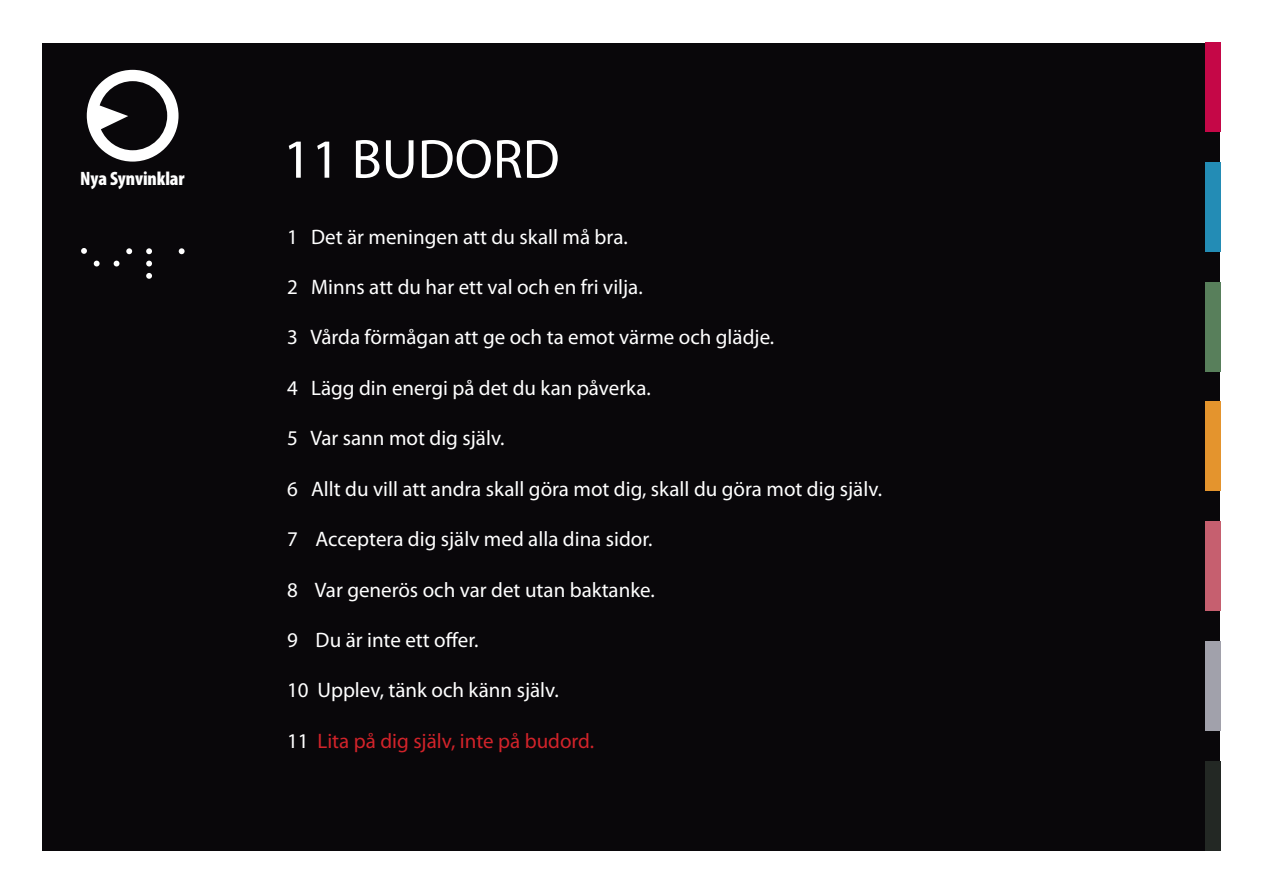
<style>
.page{position:relative;width:1263px;height:893px;background:#fff}
.page>*{position:absolute;margin:0;border:0;box-sizing:border-box;transform-origin:0 0}
.t1{font:55.5px "Myriad Pro";color:#fff}
.t2{font:21px "Myriad Pro";color:#fff}
.t3{font:21px "Myriad Pro";color:#d1232a}
.t4{font:900 condensed 19.35px "Myriad Pro";letter-spacing:-.005em;color:#fff}
.s1{color:#fff}
</style>
<div class="page">
<div style="left:43px;top:43px;width:1177px;height:807px;background:#09070a"></div>
<svg style="left:87px;top:70px;width:92px;height:92px"></svg>
<svg style="left:81px;top:248px;width:6px;height:6px"></svg>
<svg style="left:94px;top:261px;width:6px;height:5px"></svg>
<svg style="left:114px;top:261px;width:5px;height:5px"></svg>
<svg style="left:126px;top:248px;width:6px;height:6px"></svg>
<svg style="left:146px;top:248px;width:6px;height:6px"></svg>
<svg style="left:146px;top:261px;width:6px;height:5px"></svg>
<svg style="left:146px;top:273px;width:6px;height:6px"></svg>
<svg style="left:179px;top:248px;width:6px;height:6px"></svg>
<div style="left:1205px;top:43px;width:15px;height:89px;background:#c50747"></div>
<div style="left:1205px;top:162px;width:15px;height:90px;background:#238cb5"></div>
<div style="left:1205px;top:282px;width:15px;height:90px;background:#587f5b"></div>
<div style="left:1205px;top:402px;width:15px;height:89px;background:#e4942d"></div>
<div style="left:1205px;top:521px;width:15px;height:90px;background:#c65f6f"></div>
<div style="left:1205px;top:641px;width:15px;height:90px;background:#a1a1ab"></div>
<div style="left:1205px;top:761px;width:15px;height:89px;background:#232824"></div>
<p class="t4" style="left:80px;top:168px;width:106px">Nya Synvinklar</p>
<p class="t1" style="left:283px;top:125px;width:278px">11 BUDORD</p>
<p class="t2" style="left:287px;top:224px;width:342px">1 Det är meningen att du skall må bra.</p>
<p class="t2" style="left:287px;top:274px;width:357px">2 Minns att du har ett val och en fri vilja.</p>
<p class="t2" style="left:287px;top:324px;width:489px">3 Vårda förmågan att ge och ta emot värme och glädje.</p>
<p class="t2" style="left:287px;top:375px;width:365px">4 Lägg din energi på det du kan påverka.</p>
<p class="t2" style="left:287px;top:425px;width:219px">5 Var sann mot dig själv.</p>
<p class="t2" style="left:287px;top:476px;width:596px">6 Allt du vill att andra skall göra mot dig, skall du göra mot dig själv.</p>
<p class="t2" style="left:287px;top:526px;width:367px">7 Acceptera dig själv med alla dina sidor.</p>
<p class="t2" style="left:287px;top:576px;width:369px">8 Var generös och var det utan baktanke.</p>
<p class="t2" style="left:287px;top:627px;width:193px">9 Du är inte ett offer.</p>
<p class="t2" style="left:287px;top:677px;width:273px">10 Upplev, tänk och känn själv.</p>
<p class="t3" style="left:287px;top:728px;width:309px"><span class="s1">11</span> Lita på dig själv, inte på budord.</p>
</div>
